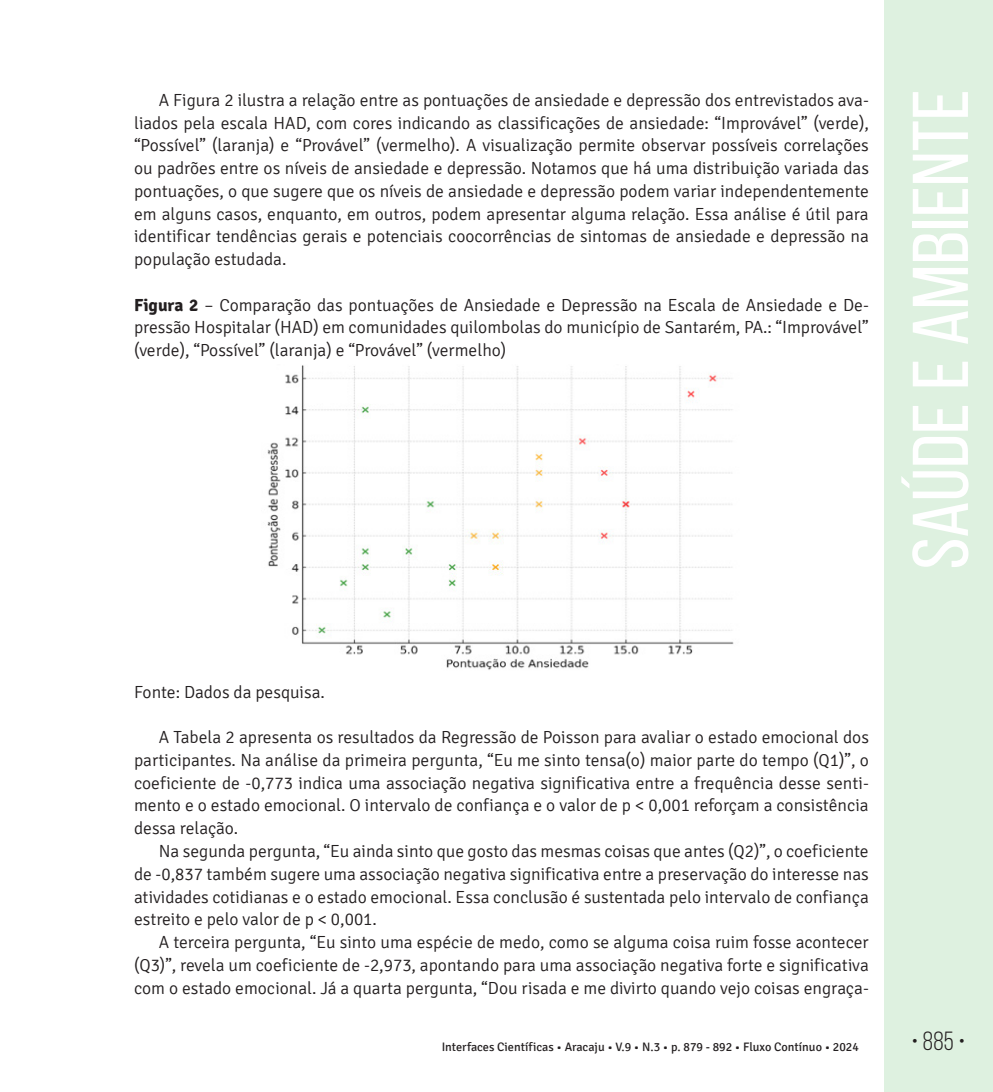
<style>
.page{position:relative;width:993px;height:1092px;background:#fff}
.page>*{position:absolute;margin:0;border:0;box-sizing:border-box;transform-origin:0 0}
.t1{font:78.75px "Bebas Neue";color:#fff;scale:1.09 1}
.t2{font:26.25px "Bebas Neue";color:#231f20}
.TEXTO{font:300 17.5px/22.8px "Signika";color:#231f20;text-align:justify}
.t3{font:12.25px "Signika";color:#231f20}
.s1{font-weight:700}
</style>
<div class="page">
<div style="left:883px;top:0;width:109px;height:1091px;background:#def1e0"></div>
<img style="left:267px;top:365px;width:467px;height:305px">
<p class="TEXTO" style="left:134px;top:89px;width:736px;text-indent:25px">A Figura 2 ilustra a relação entre as pontuações de ansiedade e depressão dos entrevistados ava&shy;liados pela escala HAD, com cores indicando as classificações de ansiedade: “Improvável” (verde), “Possível” (laranja) e “Provável” (vermelho). A visualização permite observar possíveis correlações ou padrões entre os níveis de ansiedade e depressão. Notamos que há uma distribuição variada das pontuações, o que sugere que os níveis de ansiedade e depressão podem variar independentemente em alguns casos, enquanto, em outros, podem apresentar alguma relação. Essa análise é útil para identificar tendências gerais e potenciais coocorrências de sintomas de ansiedade e depressão na população estudada.</p>
<p class="TEXTO" style="left:134px;top:294px;width:736px"><span class="s1">Figura 2</span> – Comparação das pontuações de Ansiedade e Depressão na Escala de Ansiedade e De&shy;pressão Hospitalar (HAD) em comunidades quilombolas do município de Santarém, PA.: “Improvável” (verde), “Possível” (laranja) e “Provável” (vermelho)</p>
<h1 class="t1" style="left:897px;top:569px;width:442px;rotate:-90deg">Saúde e Ambiente</h1>
<p class="TEXTO" style="left:134px;top:680px;width:192px">Fonte: Dados da pesquisa.</p>
<p class="TEXTO" style="left:134px;top:726px;width:736px;text-indent:25px">A Tabela 2 apresenta os resultados da Regressão de Poisson para avaliar o estado emocional dos participantes. Na análise da primeira pergunta, “Eu me sinto tensa(o) maior parte do tempo (Q1)”, o coeficiente de -0,773 indica uma associação negativa significativa entre a frequência desse senti&shy;mento e o estado emocional. O intervalo de confiança e o valor de p &lt; 0,001 reforçam a consistência dessa relação.</p>
<p class="TEXTO" style="left:134px;top:840px;width:736px;text-indent:25px">Na segunda pergunta, “Eu ainda sinto que gosto das mesmas coisas que antes (Q2)”, o coeficiente de -0,837 também sugere uma associação negativa significativa entre a preservação do interesse nas atividades cotidianas e o estado emocional. Essa conclusão é sustentada pelo intervalo de confiança estreito e pelo valor de p &lt; 0,001.</p>
<p class="TEXTO" style="left:134px;top:931px;width:736px;text-indent:25px">A terceira pergunta, “Eu sinto uma espécie de medo, como se alguma coisa ruim fosse acontecer (Q3)”, revela um coeficiente de -2,973, apontando para uma associação negativa forte e significativa com o estado emocional. Já a quarta pergunta, “Dou risada e me divirto quando vejo coisas engraça-</p>
<p class="t3" style="left:441px;top:1040px;width:418px">Interfaces Científicas • Aracaju • V.9 • N.3 • p. 879 - 892 • Fluxo Contínuo • 2024</p>
<h2 class="t2" style="left:911px;top:1026px;width:55px">• 885 •</h2>
</div>
